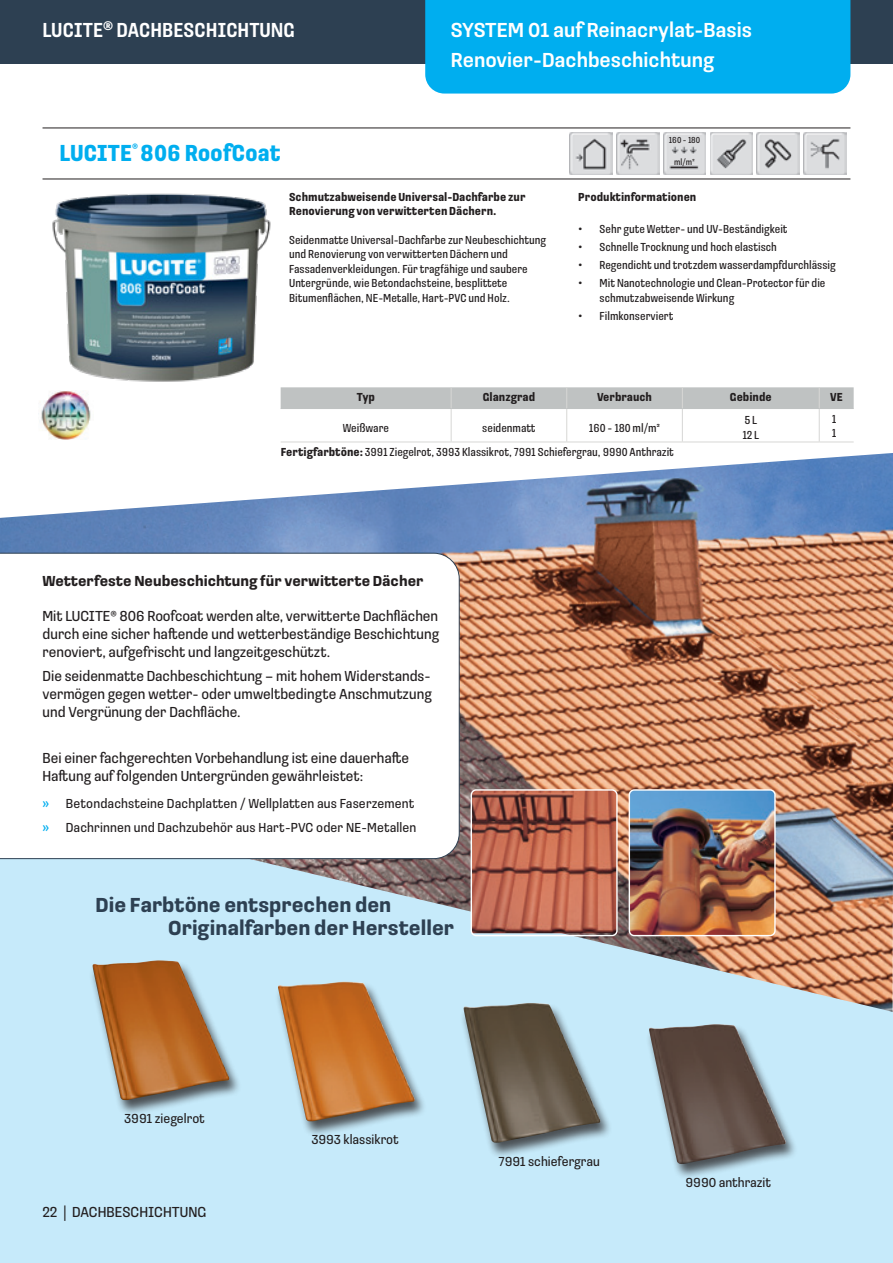
<style>
.page{position:relative;width:893px;height:1263px;background:#fff}
.page>*{position:absolute;margin:0;border:0;box-sizing:border-box;transform-origin:0 0}
.t1{font:700 24px "Loos Compressed";color:#00aeef}
.t2{font:500 21px/30px "Loos Condensed";color:#fff}
.t3{font:700 21px/23.1px "Loos Condensed";color:#2d4052}
.t4{font:500 21px "Loos Compressed";color:#fff}
.t5{font:15px/18px "Loos Condensed";color:#231f20;text-align:justify}
.t6{font:700 15px "Loos Condensed";color:#231f20}
.t7{font:13.5px/24.3px "Loos Condensed";letter-spacing:.005em;color:#231f20}
.t8{font:12px/14.4px "Loos Compressed";color:#231f20}
.t9{font:700 12px/14.4px "Loos Compressed";color:#231f20}
.t10{font:9px "Loos Compressed";color:#231f20}
.s1{font-size:15px}
.s2{font-weight:700}
.s3{font-family:"Ubuntu";color:#00aeef}
</style>
<div class="page">
<img style="left:0;top:453px;width:893px;height:347px">
<svg style="left:0;top:800px;width:893px;height:463px;background:#c1dbe6"></svg>
<svg style="left:0;top:552px;width:460px;height:307px"></svg>
<div style="left:274px;top:980px;width:153px;height:157px;background:#231f20;opacity:.75"></div>
<img style="left:278px;top:981px;width:137px;height:140px">
<div style="left:89px;top:959px;width:152px;height:157px;background:#231f20;opacity:.75"></div>
<img style="left:92px;top:960px;width:137px;height:140px">
<div style="left:460px;top:1002px;width:152px;height:156px;background:#231f20;opacity:.75"></div>
<img style="left:463px;top:1003px;width:137px;height:140px">
<div style="left:645px;top:1023px;width:153px;height:157px;background:#231f20;opacity:.75"></div>
<img style="left:649px;top:1024px;width:137px;height:140px">
<img style="left:629px;top:790px;width:145px;height:145px">
<div style="left:629px;top:789px;width:147px;height:147px;border:1px solid #fff;border-radius:5px"></div>
<img style="left:471px;top:790px;width:145px;height:143px">
<div style="left:471px;top:789px;width:147px;height:147px;border:1px solid #fff;border-radius:5px"></div>
<div style="left:0;top:0;width:893px;height:64px;background:#2d4052"></div>
<div style="left:425px;top:0;width:425px;height:94px;background:#00aeef"></div>
<hr style="left:43px;top:128px;width:807px;height:1px;background:#231f20">
<hr style="left:43px;top:179px;width:807px;height:1px;background:#231f20">
<img style="left:570px;top:132px;width:42px;height:43px">
<img style="left:617px;top:132px;width:42px;height:43px">
<img style="left:710px;top:132px;width:43px;height:43px">
<img style="left:757px;top:132px;width:42px;height:43px">
<img style="left:804px;top:132px;width:42px;height:43px">
<img style="left:52px;top:193px;width:219px;height:189px">
<img style="left:38px;top:391px;width:53px;height:48px">
<hr style="left:281px;top:408px;width:170px;height:1px;background:#bfc2c2">
<hr style="left:451px;top:408px;width:116px;height:1px;background:#bfc2c2">
<hr style="left:567px;top:408px;width:115px;height:1px;background:#bfc2c2">
<div style="left:281px;top:387px;width:573px;height:21px;background:#bfc2c2"></div>
<hr style="left:682px;top:408px;width:137px;height:1px;background:#bfc2c2">
<hr style="left:819px;top:408px;width:35px;height:1px;background:#bfc2c2">
<hr style="left:451px;top:409px;width:1px;height:33px;background:#d7d7d5">
<hr style="left:281px;top:442px;width:170px;height:1px;background:#d7d7d5">
<hr style="left:566px;top:409px;width:1px;height:33px;background:#d7d7d5">
<hr style="left:451px;top:442px;width:116px;height:1px;background:#d7d7d5">
<hr style="left:682px;top:409px;width:1px;height:33px;background:#d7d7d5">
<hr style="left:567px;top:442px;width:115px;height:1px;background:#d7d7d5">
<hr style="left:819px;top:409px;width:1px;height:33px;background:#d7d7d5">
<hr style="left:682px;top:442px;width:137px;height:1px;background:#d7d7d5">
<hr style="left:819px;top:442px;width:35px;height:1px;background:#d7d7d5">
<img style="left:663px;top:132px;width:43px;height:43px">
<h2 class="t4" style="left:43px;top:15px;width:254px">LUCITE<sup>®</sup> DACHBESCHICHTUNG</h2>
<h1 class="t1" style="left:60px;top:136px;width:223px">LUCITE<sup>®</sup> 806 RoofCoat</h1>
<h2 class="t2" style="left:451px;top:14px;width:303px">SYSTEM 01 auf Reinacrylat-Basis<br>Renovier-Dachbeschichtung</h2>
<p class="t10" style="left:669px;top:134px;width:33px">160 - 180</p>
<p class="t10" style="left:674px;top:155px;width:22px">ml/m²</p>
<p class="t9" style="left:289px;top:189px;width:238px">Schmutzabweisende Universal-Dachfarbe zur<br>Renovierung von verwitterten Dächern.</p>
<p class="t8" style="left:289px;top:232px;width:259px">Seidenmatte Universal-Dachfarbe zur Neubeschichtung und Renovierung von verwitterten Dächern und Fassadenverkleidungen. Für tragfähige und saubere Untergründe, wie Betondachsteine, besplittete Bitumenflächen, NE-Metalle, Hart-PVC und Holz.</p>
<p class="t9" style="left:578px;top:189px;width:120px">Produktinformationen</p>
<p class="t8" style="left:578px;top:221px;width:211px"><span class="s1">•</span> Sehr gute Wetter- und UV-Beständigkeit</p>
<p class="t8" style="left:578px;top:239px;width:200px"><span class="s1">•</span> Schnelle Trocknung und hoch elastisch</p>
<p class="t8" style="left:578px;top:257px;width:259px"><span class="s1">•</span> Regendicht und trotzdem wasserdampfdurchlässig</p>
<p class="t8" style="left:600px;top:275px;width:227px;text-indent:-21px"><span class="s1">•</span> Mit Nanotechnologie und Clean-Protector für die schmutzabweisende Wirkung</p>
<p class="t8" style="left:578px;top:308px;width:97px"><span class="s1">•</span> Filmkonserviert</p>
<p class="t9" style="left:357px;top:389px;width:20px">Typ</p>
<p class="t9" style="left:483px;top:389px;width:54px">Glanzgrad</p>
<p class="t9" style="left:597px;top:389px;width:57px">Verbrauch</p>
<p class="t9" style="left:730px;top:389px;width:43px">Gebinde</p>
<p class="t9" style="left:830px;top:389px;width:14px">VE</p>
<p class="t8" style="left:343px;top:420px;width:48px">Weißware</p>
<p class="t8" style="left:482px;top:420px;width:55px">seidenmatt</p>
<p class="t8" style="left:589px;top:420px;width:73px">160 - 180 ml/m²</p>
<p class="t8" style="left:742px;top:413px;width:18px">5 L<br>12 L</p>
<p class="t8" style="left:281px;top:444px;width:395px"><span class="s2">Fertigfarbtöne:</span> 3991 Ziegelrot, 3993 Klassikrot, 7991 Schiefergrau, 9990 Anthrazit</p>
<p class="t8" style="left:832px;top:411px;width:6px">1<br>1</p>
<p class="t6" style="left:43px;top:571px;width:382px">Wetterfeste Neubeschichtung für verwitterte Dächer</p>
<p class="t5" style="left:43px;top:607px;width:398px">Mit LUCITE® 806 Roofcoat werden alte, verwitterte Dachflächen durch eine sicher haftende und wetterbeständige Beschichtung renoviert, aufgefrischt und langzeitgeschützt.</p>
<p class="t5" style="left:43px;top:666px;width:391px">Die seidenmatte Dachbeschichtung – mit hohem Widerstands&shy;vermögen gegen wetter- oder umweltbedingte Anschmutzung und Vergrünung der Dachfläche.</p>
<p class="t5" style="left:43px;top:748px;width:368px">Bei einer fachgerechten Vorbehandlung ist eine dauerhafte<br>Haftung auf folgenden Untergründen gewährleistet:</p>
<p class="t7" style="left:43px;top:790px;width:375px"><span class="s3">»</span> Betondachsteine Dachplatten / Wellplatten aus Faserzement <span class="s3">»</span> Dachrinnen und Dachzubehör aus Hart-PVC oder NE-Metallen</p>
<h2 class="t3" style="left:168px;top:892px;width:287px;text-indent:-73px">Die Farbtöne entsprechen den<br>Originalfarben der Hersteller</h2>
<p class="t7" style="left:124px;top:1106px;width:82px">3991 ziegelrot</p>
<p class="t5" style="left:43px;top:1202px;width:165px">22 | DACHBESCHICHTUNG</p>
<p class="t7" style="left:311px;top:1127px;width:89px">3993 klassikrot</p>
<p class="t7" style="left:498px;top:1148px;width:103px">7991 schiefergrau</p>
<p class="t7" style="left:686px;top:1170px;width:87px">9990 anthrazit</p>
</div>
